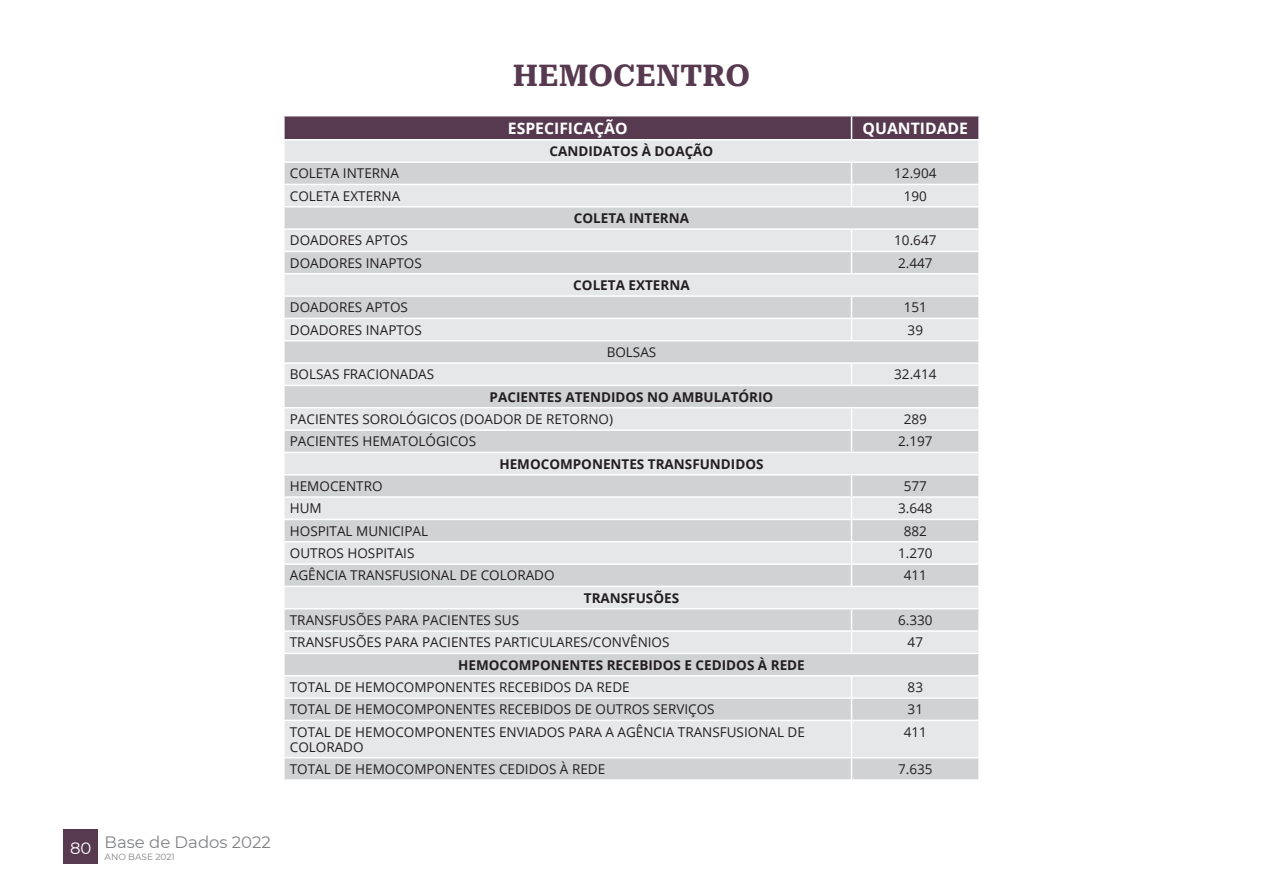
<style>
.page{position:relative;width:1263px;height:893px;background:#fff}
.page>*{position:absolute;margin:0;border:0;box-sizing:border-box;transform-origin:0 0}
.Título-Big{font:700 30px "Roboto Serif";color:#573a50}
.t1{font:16.5px "Montserrat";color:#808285}
.Body_tabela_2_HEADER{font:700 15.75px "Open Sans";color:#fff}
.Body_tabela_2{font:13.5px/15px "Open Sans";color:#231f20}
.Body_tabela_2-2{font:700 13.5px "Open Sans";color:#231f20}
.t2{font:9px "Montserrat";color:#808285}
.s1{color:#fff}
</style>
<div class="page">
<div style="left:64px;top:829px;width:34px;height:34px;background:#573a50"></div>
<div style="left:285px;top:141px;width:693px;height:20px;background:#e6e7e9"></div>
<svg style="left:285px;top:163px;width:693px;height:616px;fill:#e6e7e9"></svg>
<div style="left:285px;top:116px;width:693px;height:23px;background:#573a50"></div>
<hr style="left:283px;top:184px;width:568px;height:1px;background:#fff">
<hr style="left:851px;top:184px;width:129px;height:1px;background:#fff">
<svg style="left:851px;top:163px;width:1px;height:43px"></svg>
<hr style="left:283px;top:206px;width:568px;height:1px;background:#fff">
<hr style="left:851px;top:206px;width:129px;height:1px;background:#fff">
<hr style="left:283px;top:228px;width:568px;height:2px;background:#fff">
<hr style="left:851px;top:228px;width:129px;height:2px;background:#fff">
<hr style="left:283px;top:251px;width:568px;height:1px;background:#fff">
<hr style="left:851px;top:251px;width:129px;height:1px;background:#fff">
<svg style="left:851px;top:230px;width:1px;height:43px"></svg>
<hr style="left:283px;top:273px;width:568px;height:1px;background:#fff">
<hr style="left:851px;top:273px;width:129px;height:1px;background:#fff">
<hr style="left:283px;top:295px;width:568px;height:2px;background:#fff">
<hr style="left:851px;top:295px;width:129px;height:2px;background:#fff">
<hr style="left:283px;top:318px;width:568px;height:1px;background:#fff">
<hr style="left:851px;top:318px;width:129px;height:1px;background:#fff">
<svg style="left:851px;top:297px;width:1px;height:43px"></svg>
<hr style="left:283px;top:340px;width:568px;height:1px;background:#fff">
<hr style="left:851px;top:340px;width:129px;height:1px;background:#fff">
<hr style="left:283px;top:362px;width:568px;height:2px;background:#fff">
<hr style="left:851px;top:362px;width:129px;height:2px;background:#fff">
<svg style="left:851px;top:364px;width:1px;height:21px"></svg>
<hr style="left:283px;top:385px;width:568px;height:1px;background:#fff">
<hr style="left:851px;top:385px;width:129px;height:1px;background:#fff">
<hr style="left:283px;top:407px;width:568px;height:1px;background:#fff">
<hr style="left:851px;top:407px;width:129px;height:1px;background:#fff">
<hr style="left:283px;top:429px;width:568px;height:2px;background:#fff">
<hr style="left:851px;top:429px;width:129px;height:2px;background:#fff">
<svg style="left:851px;top:408px;width:1px;height:44px"></svg>
<hr style="left:283px;top:452px;width:568px;height:1px;background:#fff">
<hr style="left:851px;top:452px;width:129px;height:1px;background:#fff">
<hr style="left:283px;top:474px;width:568px;height:1px;background:#fff">
<hr style="left:851px;top:474px;width:129px;height:1px;background:#fff">
<hr style="left:283px;top:496px;width:568px;height:2px;background:#fff">
<hr style="left:851px;top:496px;width:129px;height:2px;background:#fff">
<hr style="left:283px;top:519px;width:568px;height:1px;background:#fff">
<hr style="left:851px;top:519px;width:129px;height:1px;background:#fff">
<hr style="left:283px;top:541px;width:568px;height:1px;background:#fff">
<hr style="left:851px;top:541px;width:129px;height:1px;background:#fff">
<hr style="left:283px;top:563px;width:568px;height:2px;background:#fff">
<hr style="left:851px;top:563px;width:129px;height:2px;background:#fff">
<svg style="left:851px;top:475px;width:1px;height:111px"></svg>
<hr style="left:283px;top:586px;width:568px;height:1px;background:#fff">
<hr style="left:851px;top:586px;width:129px;height:1px;background:#fff">
<hr style="left:283px;top:608px;width:568px;height:1px;background:#fff">
<hr style="left:851px;top:608px;width:129px;height:1px;background:#fff">
<hr style="left:283px;top:630px;width:568px;height:2px;background:#fff">
<hr style="left:851px;top:630px;width:129px;height:2px;background:#fff">
<svg style="left:851px;top:609px;width:1px;height:44px"></svg>
<hr style="left:283px;top:653px;width:568px;height:1px;background:#fff">
<hr style="left:851px;top:653px;width:129px;height:1px;background:#fff">
<hr style="left:283px;top:675px;width:568px;height:1px;background:#fff">
<hr style="left:851px;top:675px;width:129px;height:1px;background:#fff">
<hr style="left:283px;top:697px;width:568px;height:2px;background:#fff">
<hr style="left:851px;top:697px;width:129px;height:2px;background:#fff">
<svg style="left:851px;top:676px;width:1px;height:44px"></svg>
<hr style="left:283px;top:720px;width:568px;height:1px;background:#fff">
<hr style="left:851px;top:720px;width:129px;height:1px;background:#fff">
<hr style="left:851px;top:721px;width:1px;height:36px;background:#fff">
<hr style="left:283px;top:757px;width:568px;height:1px;background:#fff">
<hr style="left:851px;top:757px;width:129px;height:1px;background:#fff">
<svg style="left:851px;top:758px;width:1px;height:21px"></svg>
<p class="Título-Big" style="left:513px;top:52px;width:239px">HEMOCENTRO</p>
<p class="Body_tabela_2_HEADER" style="left:508px;top:117px;width:121px">ESPECIFICAÇÃO</p>
<p class="Body_tabela_2_HEADER" style="left:863px;top:117px;width:107px">QUANTIDADE</p>
<p class="Body_tabela_2-2" style="left:550px;top:142px;width:165px">CANDIDATOS À DOAÇÃO</p>
<p class="Body_tabela_2" style="left:290px;top:166px;width:111px">COLETA INTERNA</p>
<p class="Body_tabela_2" style="left:894px;top:166px;width:44px">12.904</p>
<p class="Body_tabela_2" style="left:290px;top:188px;width:112px">COLETA EXTERNA</p>
<p class="Body_tabela_2" style="left:904px;top:188px;width:25px">190</p>
<p class="Body_tabela_2-2" style="left:574px;top:209px;width:117px">COLETA INTERNA</p>
<p class="Body_tabela_2" style="left:290px;top:233px;width:120px">DOADORES APTOS</p>
<p class="Body_tabela_2" style="left:894px;top:233px;width:44px">10.647</p>
<p class="Body_tabela_2" style="left:290px;top:255px;width:134px">DOADORES INAPTOS</p>
<p class="Body_tabela_2" style="left:898px;top:255px;width:36px">2.447</p>
<p class="Body_tabela_2-2" style="left:573px;top:276px;width:118px">COLETA EXTERNA</p>
<p class="Body_tabela_2" style="left:290px;top:300px;width:120px">DOADORES APTOS</p>
<p class="Body_tabela_2" style="left:904px;top:300px;width:25px">151</p>
<p class="Body_tabela_2" style="left:290px;top:322px;width:134px">DOADORES INAPTOS</p>
<p class="Body_tabela_2" style="left:908px;top:322px;width:17px">39</p>
<p class="Body_tabela_2" style="left:607px;top:344px;width:51px">BOLSAS</p>
<p class="Body_tabela_2" style="left:290px;top:367px;width:146px">BOLSAS FRACIONADAS</p>
<p class="Body_tabela_2" style="left:894px;top:367px;width:44px">32.414</p>
<p class="Body_tabela_2-2" style="left:490px;top:387px;width:285px">PACIENTES ATENDIDOS NO AMBULATÓRIO</p>
<p class="Body_tabela_2" style="left:290px;top:411px;width:325px">PACIENTES SOROLÓGICOS (DOADOR DE RETORNO)</p>
<p class="Body_tabela_2" style="left:904px;top:411px;width:25px">289</p>
<p class="Body_tabela_2" style="left:290px;top:434px;width:188px">PACIENTES HEMATOLÓGICOS</p>
<p class="Body_tabela_2" style="left:898px;top:434px;width:36px">2.197</p>
<p class="Body_tabela_2-2" style="left:499px;top:454px;width:266px">HEMOCOMPONENTES TRANSFUNDIDOS</p>
<p class="Body_tabela_2" style="left:290px;top:478px;width:94px">HEMOCENTRO</p>
<p class="Body_tabela_2" style="left:904px;top:478px;width:25px">577</p>
<p class="Body_tabela_2" style="left:290px;top:501px;width:33px">HUM</p>
<p class="Body_tabela_2" style="left:898px;top:501px;width:36px">3.648</p>
<p class="Body_tabela_2" style="left:290px;top:523px;width:140px">HOSPITAL MUNICIPAL</p>
<p class="Body_tabela_2" style="left:904px;top:523px;width:25px">882</p>
<p class="Body_tabela_2" style="left:290px;top:545px;width:126px">OUTROS HOSPITAIS</p>
<p class="Body_tabela_2" style="left:898px;top:545px;width:36px">1.270</p>
<p class="Body_tabela_2" style="left:290px;top:568px;width:266px">AGÊNCIA TRANSFUSIONAL DE COLORADO</p>
<p class="Body_tabela_2" style="left:904px;top:568px;width:25px">411</p>
<p class="Body_tabela_2-2" style="left:584px;top:588px;width:97px">TRANSFUSÕES</p>
<p class="Body_tabela_2" style="left:290px;top:612px;width:231px">TRANSFUSÕES PARA PACIENTES SUS</p>
<p class="Body_tabela_2" style="left:898px;top:612px;width:36px">6.330</p>
<p class="Body_tabela_2" style="left:290px;top:635px;width:381px">TRANSFUSÕES PARA PACIENTES PARTICULARES/CONVÊNIOS</p>
<p class="Body_tabela_2" style="left:908px;top:635px;width:17px">47</p>
<p class="Body_tabela_2-2" style="left:458px;top:655px;width:348px">HEMOCOMPONENTES RECEBIDOS E CEDIDOS À REDE</p>
<p class="Body_tabela_2" style="left:290px;top:679px;width:341px">TOTAL DE HEMOCOMPONENTES RECEBIDOS DA REDE</p>
<p class="Body_tabela_2" style="left:908px;top:679px;width:17px">83</p>
<p class="Body_tabela_2" style="left:290px;top:702px;width:426px">TOTAL DE HEMOCOMPONENTES RECEBIDOS DE OUTROS SERVIÇOS</p>
<p class="Body_tabela_2" style="left:908px;top:702px;width:17px">31</p>
<p class="Body_tabela_2" style="left:290px;top:724px;width:517px">TOTAL DE HEMOCOMPONENTES ENVIADOS PARA A AGÊNCIA TRANSFUSIONAL DE<br>COLORADO</p>
<p class="Body_tabela_2" style="left:904px;top:724px;width:25px">411</p>
<p class="Body_tabela_2" style="left:290px;top:761px;width:317px">TOTAL DE HEMOCOMPONENTES CEDIDOS À REDE</p>
<p class="Body_tabela_2" style="left:898px;top:761px;width:36px">7.635</p>
<p class="t1" style="left:70px;top:831px;width:202px"><span class="s1">80</span> Base de Dados 2022</p>
<p class="t2" style="left:105px;top:851px;width:72px">ANO BASE 2021</p>
</div>
